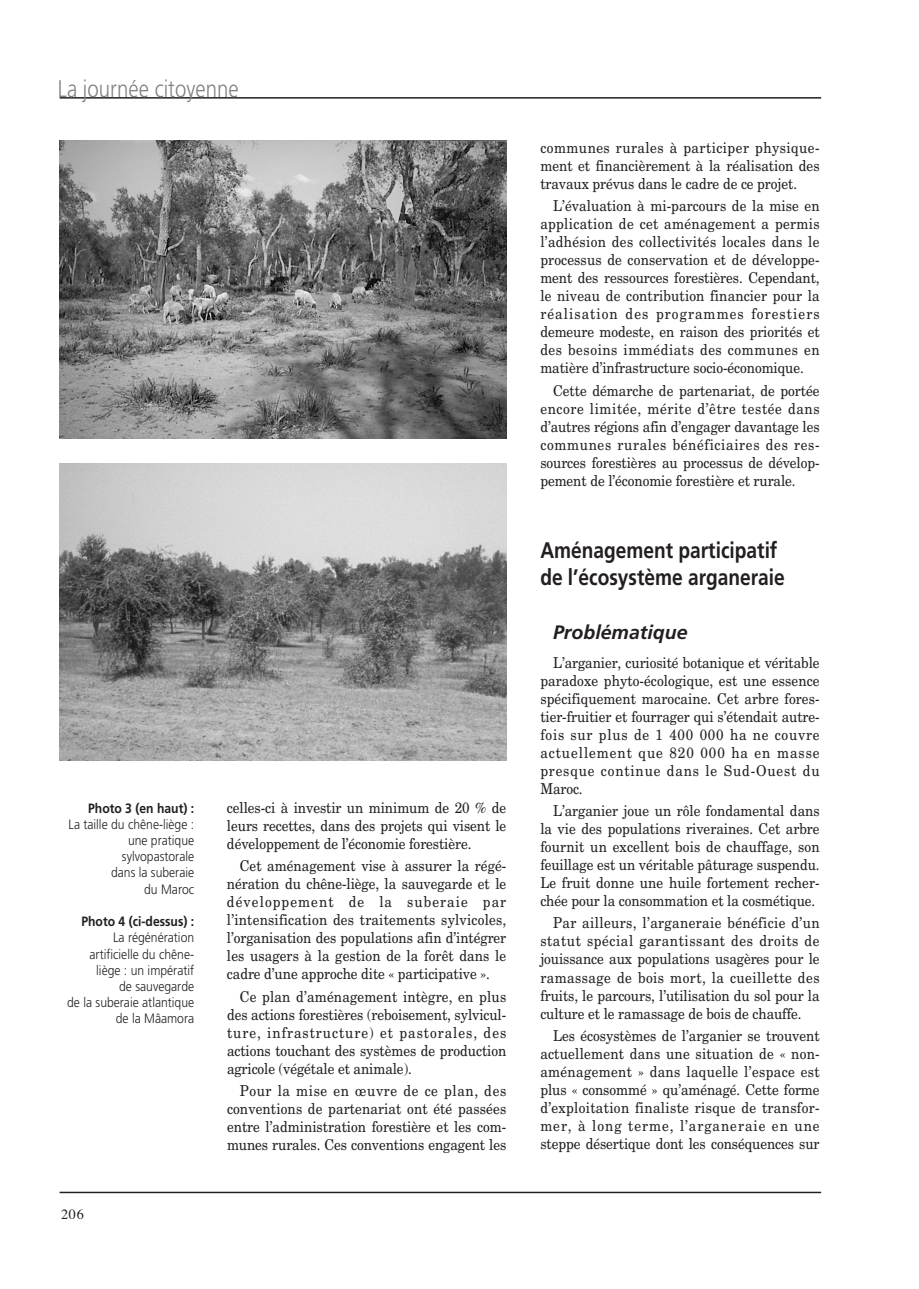
<style>
.page{position:relative;width:919px;height:1289px;background:#fff}
.page>*{position:absolute;margin:0;border:0;box-sizing:border-box;transform-origin:0 0}
.t1{font:300 24px "Frutiger";color:#808285;scale:.85 1}
.t2{font:700 22.5px/27px "Frutiger";color:#231f20;scale:.85 1}
.t3{font:italic 700 19.5px "Frutiger";color:#231f20}
.t4{font:15px/18px "New Century Schlbk";letter-spacing:-.005em;color:#231f20;text-align:justify;scale:.9 1}
.t5{font:14.25px "Times";color:#231f20}
.t6{font:300 13.5px/16.2px "Frutiger";color:#231f20;text-align:right;scale:.9 1}
.t7{font:700 13.5px "Frutiger";color:#231f20;scale:.9 1}
</style>
<div class="page">
<hr style="left:60px;top:1191px;width:761px;height:2px;background:#231f20">
<hr style="left:60px;top:97px;width:761px;height:2px;background:#231f20">
<img style="left:60px;top:140px;width:446px;height:298px">
<img style="left:59px;top:463px;width:447px;height:297px">
<h1 class="t1" style="left:58px;top:75px;width:214px">La journée citoyenne</h1>
<p class="t7" style="left:88px;top:800px;width:119px">Photo 3 (en haut) :</p>
<p class="t6" style="left:69px;top:816px;width:141px">La taille du chêne-liège : une pratique sylvopastorale<br>dans la suberaie<br>du Maroc</p>
<p class="t7" style="left:81px;top:913px;width:127px">Photo 4 (ci-dessus) :</p>
<p class="t6" style="left:67px;top:929px;width:142px">La régénération artificielle du chêne&shy;liège : un impératif<br>de sauvegarde<br>de la suberaie atlantique de la Mâamora</p>
<p class="t5" style="left:61px;top:1200px;width:24px">206</p>
<p class="t4" style="left:227px;top:798px;width:312px">celles-ci à investir un minimum de 20 % de leurs recettes, dans des projets qui visent le développement de l’économie forestière.</p>
<p class="t4" style="left:227px;top:856px;width:312px;text-indent:13px">Cet aménagement vise à assurer la régé&shy;nération du chêne-liège, la sauvegarde et le développement de la suberaie par l’intensification des traitements sylvicoles, l’organisation des populations afin d’intégrer les usagers à la gestion de la forêt dans le cadre d’une approche dite « participative ».</p>
<p class="t4" style="left:227px;top:987px;width:312px;text-indent:13px">Ce plan d’aménagement intègre, en plus des actions forestières (reboisement, sylvicul&shy;ture, infrastructure) et pastorales, des actions touchant des systèmes de production agricole (végétale et animale).</p>
<p class="t4" style="left:227px;top:1081px;width:312px;text-indent:13px">Pour la mise en œuvre de ce plan, des conventions de partenariat ont été passées entre l’administration forestière et les com&shy;munes rurales. Ces conventions engagent les</p>
<p class="t4" style="left:540px;top:138px;width:312px">communes rurales à participer physique&shy;ment et financièrement à la réalisation des travaux prévus dans le cadre de ce projet.</p>
<p class="t4" style="left:540px;top:196px;width:312px;text-indent:13px">L’évaluation à mi-parcours de la mise en application de cet aménagement a permis l’adhésion des collectivités locales dans le processus de conservation et de développe&shy;ment des ressources forestières. Cependant, le niveau de contribution financier pour la réalisation des programmes forestiers demeure modeste, en raison des priorités et des besoins immédiats des communes en matière d’infrastructure socio-économique.</p>
<p class="t4" style="left:540px;top:381px;width:312px;text-indent:13px">Cette démarche de partenariat, de portée encore limitée, mérite d’être testée dans d’autres régions afin d’engager davantage les communes rurales bénéficiaires des res&shy;sources forestières au processus de dévelop&shy;pement de l’économie forestière et rurale.</p>
<h2 class="t2" style="left:540px;top:536px;width:289px">Aménagement participatif de l’écosystème arganeraie</h2>
<h3 class="t3" style="left:553px;top:621px;width:136px">Problématique</h3>
<p class="t4" style="left:540px;top:653px;width:312px;text-indent:13px">L’arganier, curiosité botanique et véritable paradoxe phyto-écologique, est une essence spécifiquement marocaine. Cet arbre fores&shy;tier-fruitier et fourrager qui s’étendait autre&shy;fois sur plus de 1 400 000 ha ne couvre actuellement que 820 000 ha en masse presque continue dans le Sud-Ouest du Maroc.</p>
<p class="t4" style="left:540px;top:801px;width:312px;text-indent:13px">L’arganier joue un rôle fondamental dans la vie des populations riveraines. Cet arbre fournit un excellent bois de chauffage, son feuillage est un véritable pâturage suspendu.<br>Le fruit donne une huile fortement recher&shy;chée pour la consommation et la cosmétique.</p>
<p class="t4" style="left:540px;top:913px;width:312px;text-indent:13px">Par ailleurs, l’arganeraie bénéficie d’un statut spécial garantissant des droits de jouissance aux populations usagères pour le ramassage de bois mort, la cueillette des fruits, le parcours, l’utilisation du sol pour la culture et le ramassage de bois de chauffe.</p>
<p class="t4" style="left:540px;top:1026px;width:312px;text-indent:13px">Les écosystèmes de l’arganier se trouvent actuellement dans une situation de « non&shy;aménagement » dans laquelle l’espace est plus « consommé » qu’aménagé. Cette forme d’exploitation finaliste risque de transfor&shy;mer, à long terme, l’arganeraie en une steppe désertique dont les conséquences sur</p>
</div>
